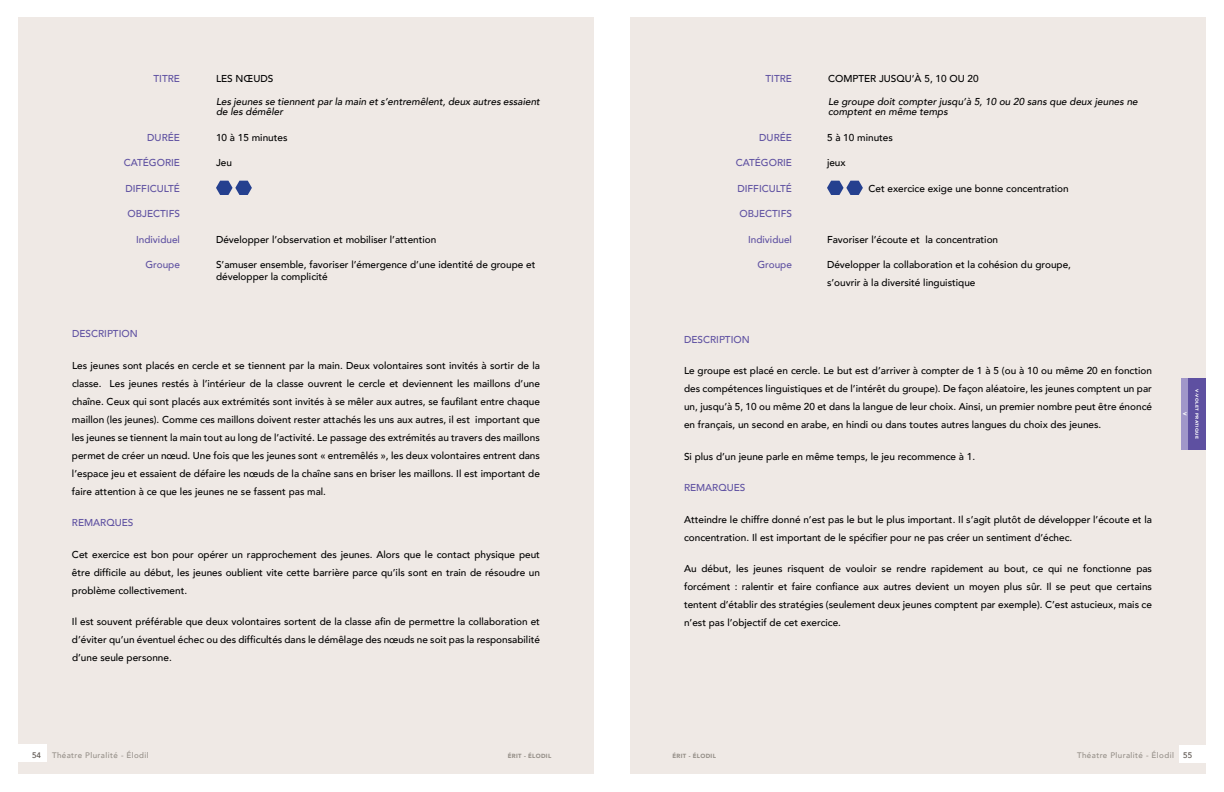
<style>
.page{position:relative;width:1224px;height:792px;background:#fff}
.page>*{position:absolute;margin:0;border:0;box-sizing:border-box;transform-origin:0 0}
.t1{font:500 10px/18px "Avenir";color:#000;text-align:justify}
.t2{font:500 10px "Avenir";color:#5e50a1}
.t3{font:italic 500 10px/10px "Avenir";color:#000}
.t4{font:500 8px "Avenir";letter-spacing:.05em;color:#958f88}
.t5{font:500 8px "Avenir";color:#534b45}
.t6{font:900 6px "Avenir";letter-spacing:.05em;color:#958f88}
.t7{font:900 5px "Avenir";color:#fff}
.t8{font:900 4.2px "Avenir";letter-spacing:.08em;color:#fff;scale:1.1 1}
.s1{color:#000}
.s2{color:#534b45}
</style>
<div class="page">
<div style="left:630px;top:18px;width:576px;height:756px;background:#efe9e5"></div>
<div style="left:18px;top:18px;width:576px;height:756px;background:#efe9e5"></div>
<div style="left:1180px;top:745px;width:29px;height:18px;background:#fff"></div>
<div style="left:15px;top:744px;width:32px;height:18px;background:#fff"></div>
<div style="left:1188px;top:378px;width:18px;height:72px;background:#5e50a1"></div>
<div style="left:1182px;top:378px;width:6px;height:72px;background:#a096c9"></div>
<svg style="left:216px;top:181px;width:36px;height:14px"></svg>
<svg style="left:827px;top:181px;width:36px;height:14px"></svg>
<p class="t2" style="left:154px;top:70px;width:27px">TITRE</p>
<p class="t1" style="left:216px;top:69px;width:59px">Les nœuds</p>
<p class="t3" style="left:216px;top:97px;width:326px">Les jeunes se tiennent par la main et s’entremêlent, deux autres essaient de les démêler</p>
<p class="t2" style="left:147px;top:129px;width:33px">DU RÉE</p>
<p class="t1" style="left:216px;top:128px;width:73px">10 à 15 minutes</p>
<p class="t2" style="left:124px;top:154px;width:56px">CATÉGORIE</p>
<p class="t1" style="left:216px;top:153px;width:17px">Jeu</p>
<p class="t2" style="left:125px;top:180px;width:56px">DIFFICU LTÉ</p>
<p class="t2" style="left:128px;top:205px;width:48px">OBJECTIFS</p>
<p class="t2" style="left:136px;top:231px;width:45px">Individuel</p>
<p class="t1" style="left:216px;top:230px;width:222px">Développer l’observation et mobiliser l’attention</p>
<p class="t2" style="left:146px;top:256px;width:58px">Groupe <span class="s1">S</span></p>
<p class="t1" style="left:216px;top:258px;width:321px;line-height:12px;text-indent:6px">’amuser ensemble, favoriser l’émergence d’une identité de groupe et développer la complicité</p>
<p class="t2" style="left:72px;top:325px;width:15px">DESC</p>
<p class="t2" style="left:98px;top:325px;width:39px">RIPTION</p>
<p class="t1" style="left:72px;top:356px;width:470px">Les jeunes sont placés en cercle et se tiennent par la main. Deux volontaires sont invités à sortir de la classe. Les jeunes restés à l’intérieur de la classe ouvrent le cercle et deviennent les maillons d’une chaîne. Ceux qui sont placés aux extrémités sont invités à se mêler aux autres, se faufilant entre chaque maillon (les jeunes). Comme ces maillons doivent rester attachés les uns aux autres, il est important que les jeunes se tiennent la main tout au long de l’activité. Le passage des extrémités au travers des maillons permet de créer un nœud. U ne fois que les jeunes sont « entremêlés », les deux volontaires entrent dans l’espace jeu et essaient de défaire les nœuds de la chaîne sans en briser les maillons. Il est important de faire attention à ce que les jeunes ne se fassent pas mal.</p>
<p class="t2" style="left:72px;top:514px;width:15px">REMA</p>
<p class="t2" style="left:100px;top:514px;width:14px">RQUES</p>
<p class="t1" style="left:72px;top:545px;width:470px">Cet exercice est bon pour opérer un rapprochement des jeunes. Alors que le contact physique peut être difficile au début, les jeunes oublient vite cette barrière parce qu’ils sont en train de résoudre un problème collectivement.</p>
<p class="t1" style="left:72px;top:612px;width:470px">Il est souvent préférable que deux volontaires sortent de la classe afin de permettre la collaboration et d’éviter qu’un éventuel échec ou des difficultés dans le démêlage des nœuds ne soit pas la responsabilité d’une seule personne.</p>
<p class="t2" style="left:766px;top:70px;width:45px">TITRE <span class="s1">Co</span></p>
<p class="t1" style="left:843px;top:69px;width:137px">mpter j usqu’à 5, 10 ou 20</p>
<p class="t3" style="left:828px;top:97px;width:311px">Le groupe doit compter jusqu’à 5, 10 ou 20 sans que deux jeunes ne comptent en même temps</p>
<p class="t2" style="left:759px;top:129px;width:33px">DU RÉE</p>
<p class="t1" style="left:827px;top:128px;width:67px">5 à 10 minutes</p>
<p class="t2" style="left:736px;top:154px;width:56px">CATÉGORIE</p>
<p class="t1" style="left:827px;top:153px;width:20px">jeux</p>
<p class="t2" style="left:737px;top:180px;width:56px">DIFFICU LTÉ</p>
<p class="t1" style="left:868px;top:179px;width:202px">Cet exercice exige une bonne concentration</p>
<p class="t2" style="left:740px;top:205px;width:46px">OBJECTIFS</p>
<p class="t2" style="left:748px;top:231px;width:66px">Individuel <span class="s1">F</span></p>
<p class="t1" style="left:833px;top:230px;width:167px">avoriser l’écoute et la concentration</p>
<p class="t2" style="left:758px;top:256px;width:36px">Groupe</p>
<p class="t1" style="left:827px;top:256px;width:246px;line-height:17.5px">Développer la collaboration et la cohésion du groupe, s’ouvrir à la diversité linguistique</p>
<p class="t2" style="left:684px;top:331px;width:15px">DESC</p>
<p class="t2" style="left:710px;top:331px;width:39px">RIPTION</p>
<p class="t1" style="left:684px;top:361px;width:470px">Le groupe est placé en cercle. Le but est d’arriver à compter de 1 à 5 (ou à 10 ou même 20 en fonction des compétences linguistiques et de l’intérêt du groupe). De façon aléatoire, les jeunes comptent un par un, jusqu’à 5, 10 ou même 20 et dans la langue de leur choix. Ainsi, un premier nombre peut être énoncé en français, un second en arabe, en hindi ou dans toutes autres langues du choix des jeunes.</p>
<p class="t1" style="left:684px;top:447px;width:293px">Si plus d’un jeune parle en même temps, le jeu recommence à 1.</p>
<p class="t2" style="left:684px;top:479px;width:15px">REMA</p>
<p class="t2" style="left:712px;top:479px;width:14px">RQUES</p>
<p class="t1" style="left:684px;top:510px;width:470px">Atteindre le chiffre donné n’est pas le but le plus important. Il s’agit plutôt de développer l’écoute et la concentration. Il est important de le spécifier pour ne pas créer un sentiment d’échec.</p>
<p class="t1" style="left:684px;top:559px;width:470px">Au début, les jeunes risquent de vouloir se rendre rapidement au bout, ce qui ne fonctionne pas forcément : ralentir et faire confiance aux autres devient un moyen plus sûr. Il se peut que certains tentent d’établir des stratégies (seulement deux jeunes comptent par exemple). C’est astucieux, mais ce n’est pas l’objectif de cet exercice.</p>
<p class="t7" style="left:1189px;top:412px;width:5px;rotate:90deg">V</p>
<p class="t8" style="left:1201px;top:389px;width:47px;rotate:90deg">V-Volet pratique</p>
<p class="t5" style="left:32px;top:748px;width:10px">54</p>
<p class="t4" style="left:52px;top:748px;width:98px">Théatre Pluralité - Élodil</p>
<p class="t6" style="left:508px;top:751px;width:45px">ÉRIT - ÉLODIL</p>
<p class="t6" style="left:673px;top:751px;width:45px">ÉRIT - ÉLODIL</p>
<p class="t4" style="left:1077px;top:748px;width:117px">Théatre Pluralité - Élodil <span class="s2">55</span></p>
</div>
